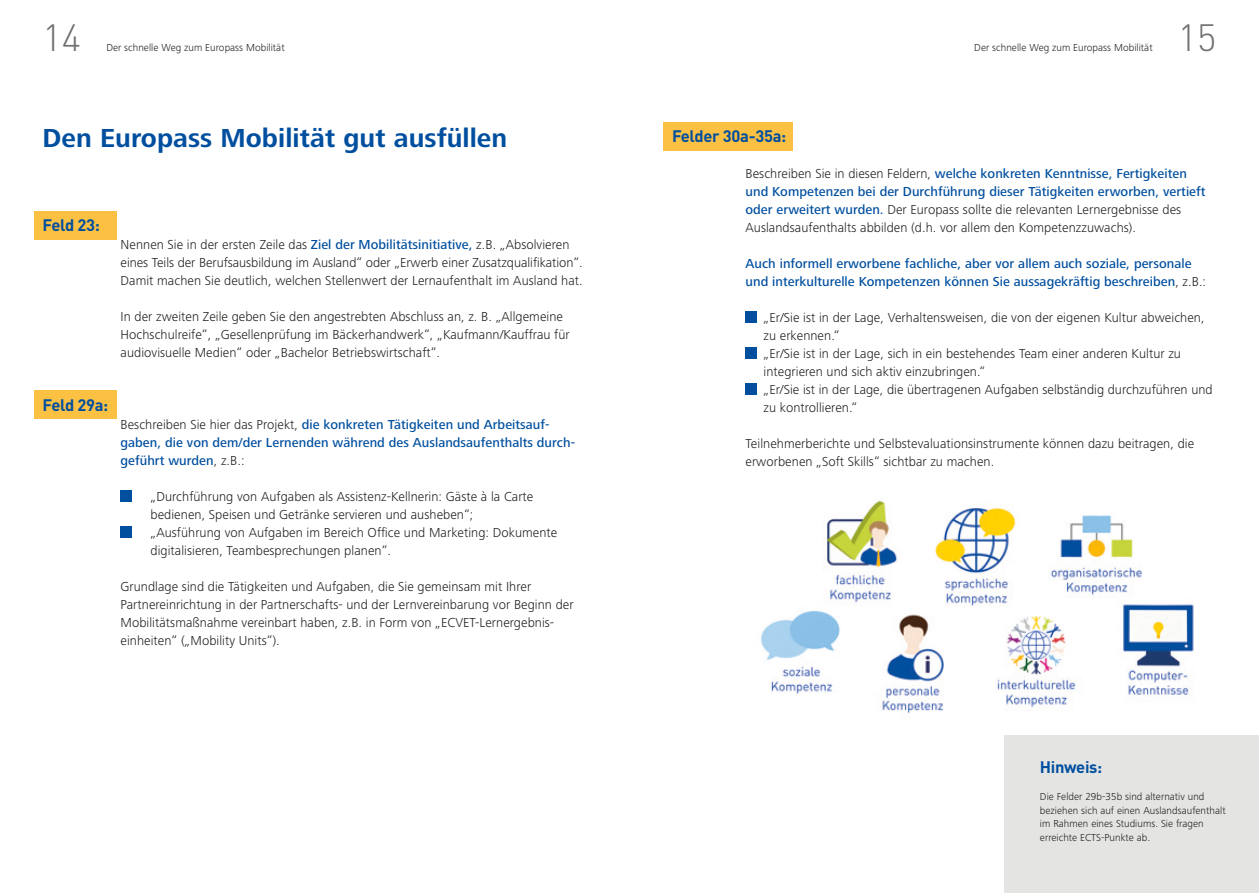
<style>
.page{position:relative;width:1259px;height:893px;background:#fff}
.page>*{position:absolute;margin:0;border:0;box-sizing:border-box;transform-origin:0 0}
.t1{font:300 37.5px "DIN";color:#70706f}
.t2{font:700 27px "Frutiger Next LT";letter-spacing:.005em;color:#004f9f}
.t3{font:700 16.5px "DIN";letter-spacing:-.02em;color:#004f9f}
.t4{font:300 13.5px/18px "Frutiger Next LT";letter-spacing:.005em;color:#1d1d1b}
.t5{font:500 13.5px/18px "Frutiger Next LT";letter-spacing:.005em;color:#004f9f}
.t6{font:300 10.5px/13.5px "Frutiger Next LT";letter-spacing:.005em;color:#1d1d1b}
.s1{font-weight:500;color:#004f9f}
.s2{font-weight:300;color:#1d1d1b}
</style>
<div class="page">
<img style="left:761px;top:500px;width:433px;height:214px">
<div style="left:1005px;top:736px;width:254px;height:157px;background:#e4e4e3"></div>
<div style="left:663px;top:122px;width:130px;height:29px;background:#fcc043"></div>
<div style="left:34px;top:390px;width:83px;height:28px;background:#fcc043"></div>
<div style="left:34px;top:212px;width:83px;height:28px;background:#fcc043"></div>
<div style="left:121px;top:490px;width:11px;height:11px;background:#004f9f"></div>
<div style="left:121px;top:526px;width:11px;height:11px;background:#004f9f"></div>
<div style="left:745px;top:311px;width:12px;height:11px;background:#004f9f"></div>
<div style="left:745px;top:347px;width:12px;height:11px;background:#004f9f"></div>
<div style="left:745px;top:383px;width:12px;height:11px;background:#004f9f"></div>
<h1 class="t1" style="left:43px;top:15px;width:40px">14</h1>
<p class="t6" style="left:106px;top:41px;width:180px">Der schnelle Weg zum Europass Mobilität</p>
<p class="t6" style="left:974px;top:41px;width:180px">Der schnelle Weg zum Europass Mobilität</p>
<h1 class="t1" style="left:1177px;top:15px;width:40px">15</h1>
<h2 class="t2" style="left:43px;top:123px;width:466px">Den Europass Mobilität gut ausfüllen</h2>
<p class="t3" style="left:43px;top:215px;width:59px">Feld 23:</p>
<p class="t4" style="left:121px;top:236px;width:464px">Nennen Sie in der ersten Zeile das <span class="s1">Ziel der Mobilitätsinitiative,</span> z.B. „Absolvieren eines Teils der Berufsausbildung im Ausland“ oder „Erwerb einer Zusatzqualifikation“.<br>Damit machen Sie deutlich, welchen Stellenwert der Lernaufenthalt im Ausland hat.</p>
<p class="t4" style="left:121px;top:308px;width:451px">In der zweiten Zeile geben Sie den angestrebten Abschluss an, z. B. „Allgemeine<br>Hochschulreife“, „Gesellenprüfung im Bäckerhandwerk“, „Kaufmann/Kauffrau für audiovisuelle Medien“ oder „Bachelor Betriebswirtschaft“.</p>
<p class="t3" style="left:43px;top:395px;width:67px">Feld 29a:</p>
<p class="t5" style="left:121px;top:416px;width:456px"><span class="s2">Beschreiben Sie hier das Projekt,</span> die konkreten Tätigkeiten und Arbeitsauf&shy;gaben, die von dem/der Lernenden während des Auslandsaufenthalts durch&shy;geführt wurden<span class="s2">, z.B.:</span></p>
<p class="t4" style="left:151px;top:488px;width:408px">„Durchführung von Aufgaben als Assistenz-Kellnerin: Gäste à la Carte bedienen, Speisen und Getränke servieren und ausheben“;<br>„Ausführung von Aufgaben im Bereich Office und Marketing: Dokumente digitalisieren, Teambesprechungen planen“.</p>
<p class="t4" style="left:121px;top:578px;width:454px">Grundlage sind die Tätigkeiten und Aufgaben, die Sie gemeinsam mit Ihrer Partnereinrichtung in der Partnerschafts- und der Lernvereinbarung vor Beginn der Mobilitätsmaßnahme vereinbart haben, z.B. in Form von „ECVET-Lernergebnis&shy;einheiten“ („Mobility Units“).</p>
<p class="t3" style="left:672px;top:126px;width:116px">Felder 30a-35a:</p>
<p class="t4" style="left:745px;top:165px;width:461px">Beschreiben Sie in diesen Feldern, <span class="s1">welche konkreten Kenntnisse, Fertigkeiten und Kompetenzen bei der Durchführung dieser Tätigkeiten erworben, vertieft oder erweitert wurden.</span> Der Europass sollte die relevanten Lernergebnisse des Auslandsaufenthalts abbilden (d.h. vor allem den Kompetenzzuwachs).</p>
<p class="t5" style="left:745px;top:255px;width:462px">Auch informell erworbene fachliche, aber vor allem auch soziale, personale und interkulturelle Kompetenzen können Sie aussagekräftig beschreiben<span class="s2">, z.B.:</span></p>
<p class="t4" style="left:763px;top:309px;width:451px">„Er/Sie ist in der Lage, Verhaltensweisen, die von der eigenen Kultur abweichen, zu erkennen.“<br>„Er/Sie ist in der Lage, sich in ein bestehendes Team einer anderen Kultur zu integrieren und sich aktiv einzubringen.“<br>„Er/Sie ist in der Lage, die übertragenen Aufgaben selbständig durchzuführen und zu kontrollieren.“</p>
<p class="t4" style="left:745px;top:435px;width:450px">Teilnehmerberichte und Selbstevaluationsinstrumente können dazu beitragen, die erworbenen „Soft Skills“ sichtbar zu machen.</p>
<p class="t3" style="left:1040px;top:756px;width:64px">Hinweis:</p>
<p class="t6" style="left:1040px;top:790px;width:187px">Die Felder 29b-35b sind alternativ und beziehen sich auf einen Auslandsaufenthalt im Rahmen eines Studiums. Sie fragen erreichte ECTS-Punkte ab.</p>
</div>
